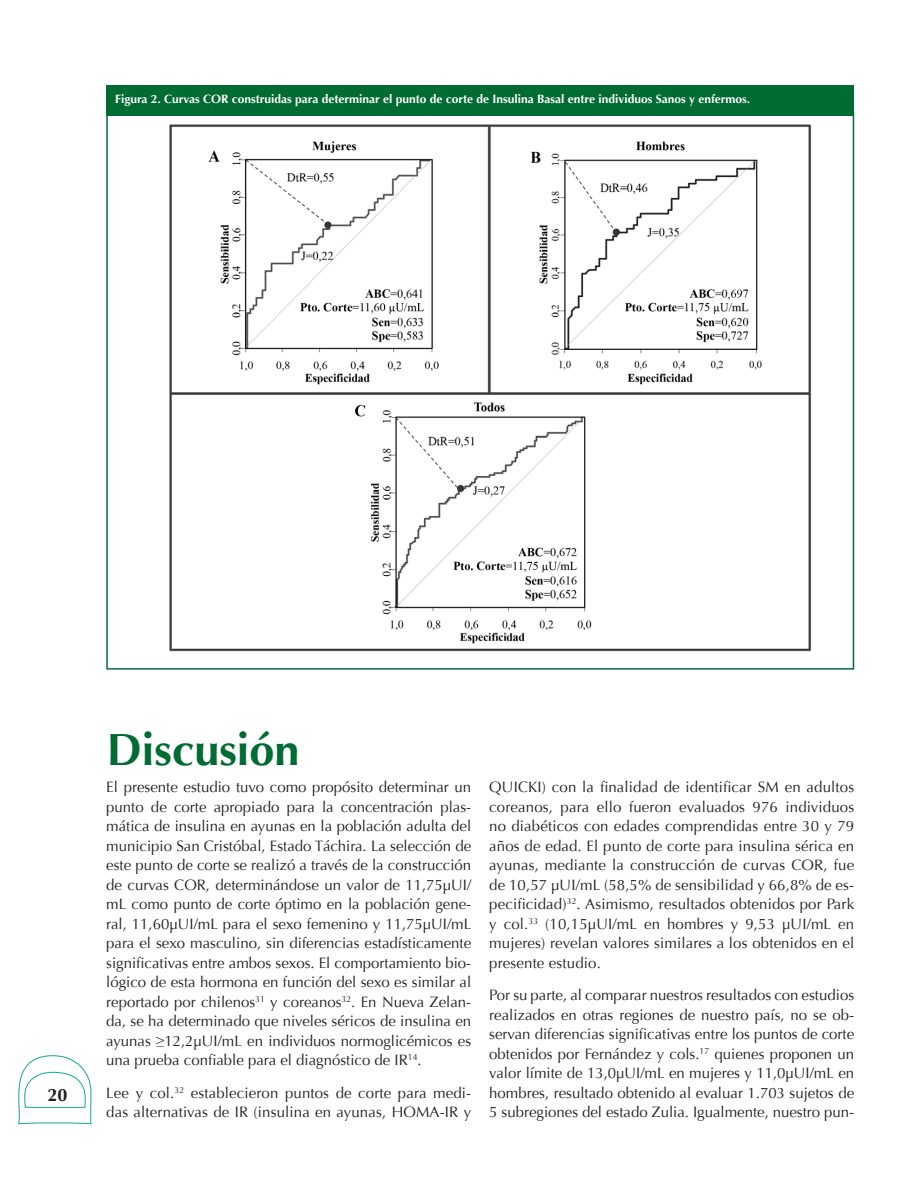
<style>
.page{position:relative;width:918px;height:1188px;background:#fff}
.page>*{position:absolute;margin:0;border:0;box-sizing:border-box;transform-origin:0 0}
.Default{font:700 45px "Optima";color:#006b32}
.t1{font:700 18px "Optima";color:#231f20}
.t2{font:15px/19.5px "Optima";letter-spacing:.01em;color:#231f20;text-align:justify}
.t3{font:700 12px "Optima";color:#fff}
</style>
<div class="page">
<svg style="left:18px;top:1055px;width:74px;height:70px"></svg>
<img style="left:169px;top:124px;width:643px;height:528px">
<div style="left:106px;top:85px;width:748px;height:31px;background:#006b32"></div>
<p class="t3" style="left:115px;top:92px;width:637px">Figura 2. Curvas COR construidas para determinar el punto de corte de Insulina Basal entre individuos Sanos y enfermos.</p>
<p class="t1" style="left:48px;top:1084px;width:22px">20</p>
<p class="Default" style="left:107px;top:723px;width:194px">Discusión</p>
<p class="t2" style="left:106px;top:778px;width:367px">El presente estudio tuvo como propósito determinar un punto de corte apropiado para la concentración plas&shy;mática de insulina en ayunas en la población adulta del municipio San Cristóbal, Estado Táchira. La selección de este punto de corte se realizó a través de la construcción de curvas COR, determinándose un valor de 11,75µUI/ mL como punto de corte óptimo en la población gene&shy;ral, 11,60µUI/mL para el sexo femenino y 11,75µUI/mL para el sexo masculino, sin diferencias estadísticamente significativas entre ambos sexos. El comportamiento bio&shy;lógico de esta hormona en función del sexo es similar al reportado por chilenos<sup>31</sup> y coreanos<sup>32</sup>. En Nueva Zelan&shy;da, se ha determinado que niveles séricos de insulina en ayunas ≥12,2µUI/mL en individuos normoglicémicos es una prueba confiable para el diagnóstico de IR<sup>14</sup>.</p>
<p class="t2" style="left:106px;top:1083px;width:366px">Lee y col.<sup>32</sup> establecieron puntos de corte para medi&shy;das alternativas de IR (insulina en ayunas, HOMA-IR y</p>
<p class="t2" style="left:489px;top:778px;width:367px">QUICKI) con la finalidad de identificar SM en adultos coreanos, para ello fueron evaluados 976 individuos no diabéticos con edades comprendidas entre 30 y 79 años de edad. El punto de corte para insulina sérica en ayunas, mediante la construcción de curvas COR, fue de 10,57 µUI/mL (58,5% de sensibilidad y 66,8% de es&shy;pecificidad)<sup>32</sup>. Asimismo, resultados obtenidos por Park y col.<sup>33</sup> (10,15µUI/mL en hombres y 9,53 µUI/mL en mujeres) revelan valores similares a los obtenidos en el presente estudio.</p>
<p class="t2" style="left:489px;top:985px;width:366px">Por su parte, al comparar nuestros resultados con estudios realizados en otras regiones de nuestro país, no se ob&shy;servan diferencias significativas entre los puntos de corte obtenidos por Fernández y cols.<sup>17</sup> quienes proponen un valor límite de 13,0µUI/mL en mujeres y 11,0µUI/mL en hombres, resultado obtenido al evaluar 1.703 sujetos de 5 subregiones del estado Zulia. Igualmente, nuestro pun-</p>
</div>
